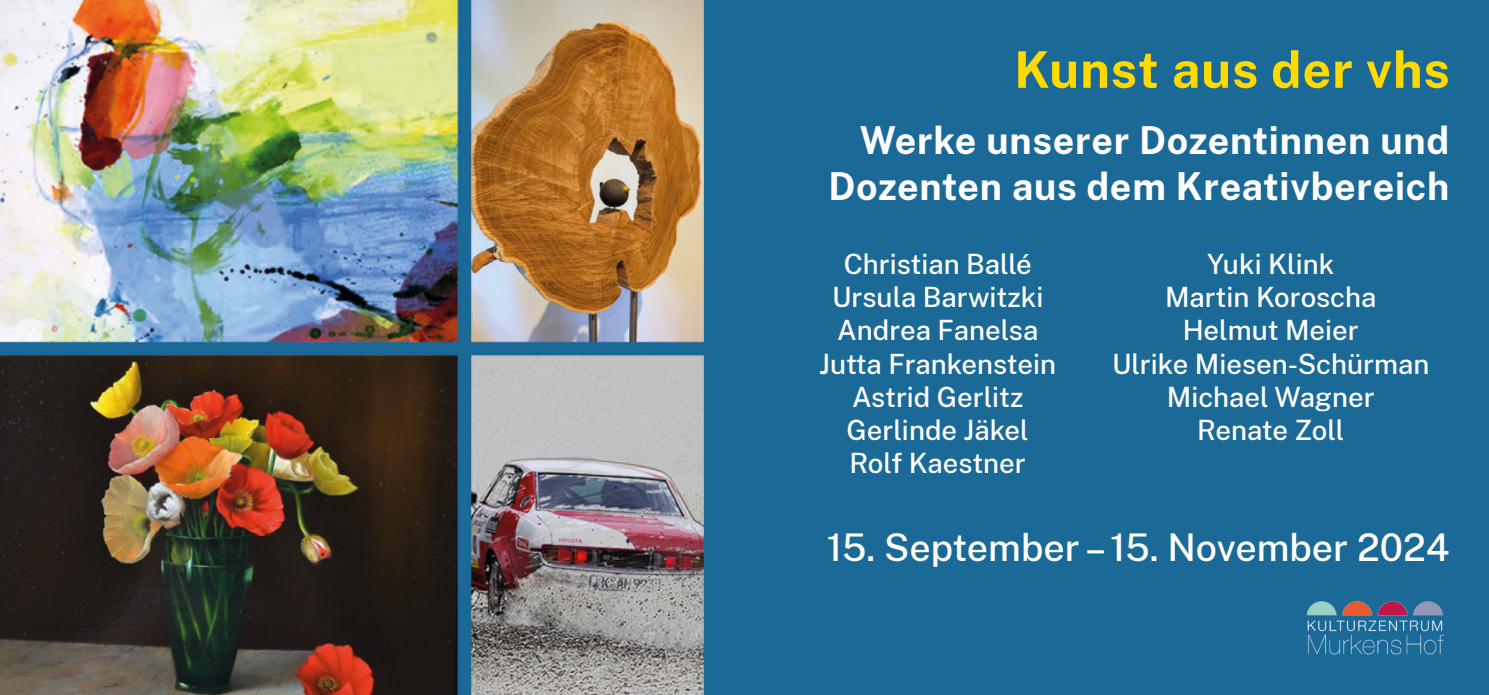
<style>
.page{position:relative;width:1489px;height:695px;background:#fff}
.page>*{position:absolute;margin:0;border:0;box-sizing:border-box;transform-origin:0 0}
.t1{font:700 50.5px "Public Sans";letter-spacing:.02em;color:#ffda01}
.t2{font:700 37.75px/45px "Public Sans";letter-spacing:.02em;color:#fff;text-align:right}
.t3{font:500 37.5px "Public Sans";color:#fff}
.t4{font:500 27.5px/33px "Public Sans";color:#fff}
</style>
<div class="page">
<div style="left:0;top:0;width:1488px;height:694px;background:#1a6997"></div>
<img style="left:1306px;top:601px;width:138px;height:54px">
<img style="left:0;top:0;width:703px;height:694px">
<p class="t1" style="left:1014px;top:32px;width:437px">Kunst aus der vhs</p>
<p class="t2" style="left:828px;top:116px;width:622px">Werke unserer Dozentinnen und<br>Dozenten aus dem Kreativbereich</p>
<p class="t4" style="left:843px;top:246px;width:189px">Christian Ballé</p>
<p class="t4" style="left:832px;top:279px;width:213px">Ursula Barwitzki<br>Andrea Fanelsa</p>
<p class="t4" style="left:819px;top:345px;width:238px">Jutta Frankenstein</p>
<p class="t4" style="left:852px;top:378px;width:173px">Astrid Gerlitz</p>
<p class="t4" style="left:846px;top:411px;width:184px">Gerlinde Jäkel</p>
<p class="t4" style="left:849px;top:444px;width:178px">Rolf Kaestner</p>
<p class="t4" style="left:1207px;top:246px;width:129px">Yuki Klink</p>
<p class="t4" style="left:1165px;top:279px;width:213px">Martin Koroscha</p>
<p class="t4" style="left:1182px;top:312px;width:177px">Helmut Meier</p>
<p class="t4" style="left:1111px;top:345px;width:319px">Ulrike Miesen-Schürman</p>
<p class="t4" style="left:1166px;top:378px;width:209px">Michael Wagner</p>
<p class="t4" style="left:1197px;top:411px;width:148px">Renate Zoll</p>
<p class="t3" style="left:826px;top:520px;width:624px">15. September – 15. November 2024</p>
</div>
